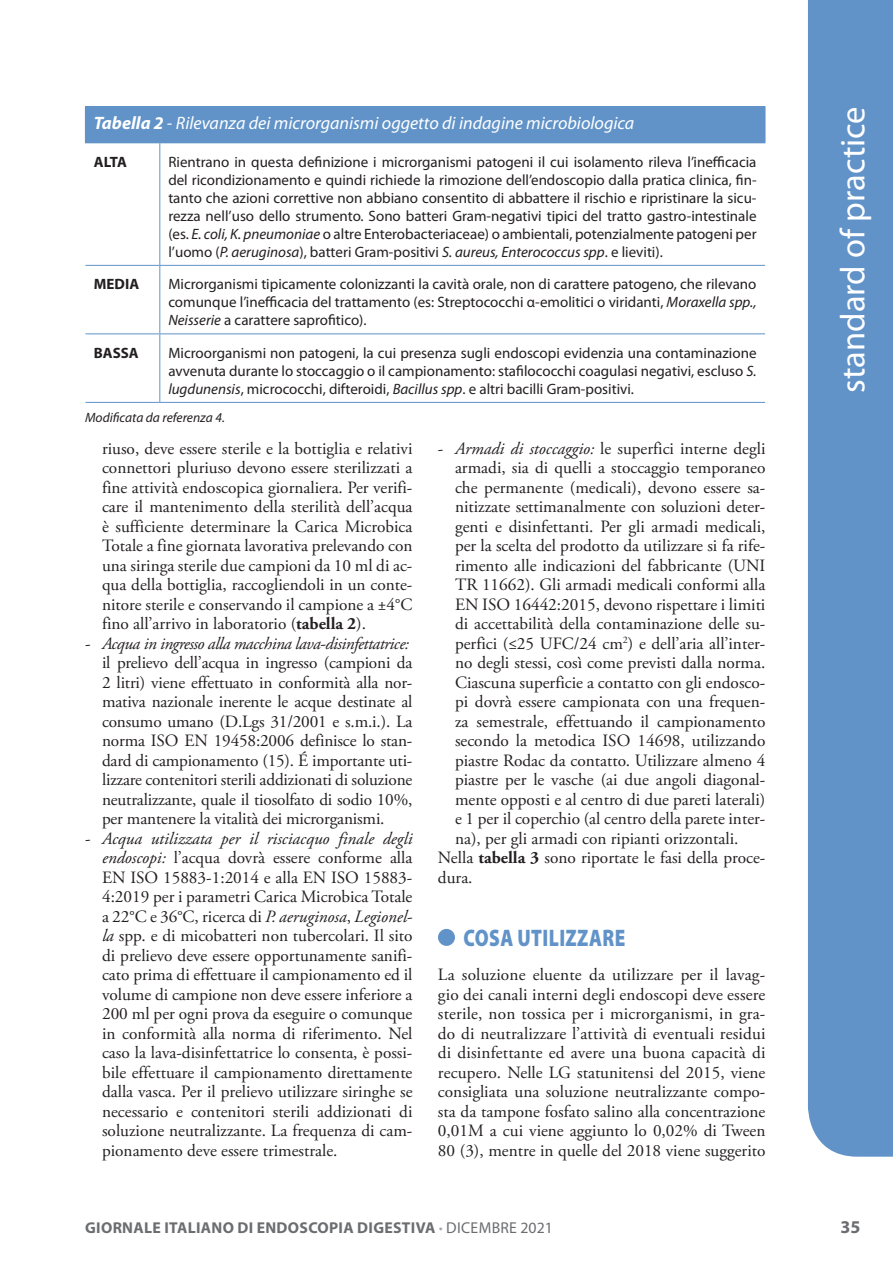
<style>
.page{position:relative;width:893px;height:1263px;background:#fff}
.page>*{position:absolute;margin:0;border:0;box-sizing:border-box;transform-origin:0 0}
.t1{font:34.5px "Myriad Pro";color:#fff}
.t2{font:900 24px "Myriad Pro";letter-spacing:.02em;color:#6193c8;scale:.8 1}
.t3{font:italic 18px "Myriad Pro";color:#fff}
.t4{font:700 18px "Myriad Pro";color:#6c6d70}
.t5{font:17.25px/19.5px "Adobe Garamond Pro";color:#231f20;text-align:justify}
.t6{font:700 15.75px "Myriad Pro";letter-spacing:.02em;color:#6c6d70}
.t7{font:15px/18px "Myriad Pro";color:#231f20;text-align:justify}
.t8{font:700 15px "Myriad Pro";color:#231f20}
.t9{font:italic 13.5px "Myriad Pro";color:#231f20}
.s1{font-weight:700}
.s2{font-style:italic}
.s3{color:#a8a9ad}
.s4{font-weight:400}
</style>
<div class="page">
<div style="left:808px;top:0;width:85px;height:1157px;background:#6193c8"></div>
<div style="left:438px;top:929px;width:17px;height:17px;background:#6193c8;border-radius:50%"></div>
<div style="left:85px;top:107px;width:680px;height:36px;background:#6193c8"></div>
<hr style="left:85px;top:106px;width:75px;height:1px;background:#6193c8">
<hr style="left:160px;top:106px;width:605px;height:1px;background:#6193c8">
<hr style="left:765px;top:107px;width:1px;height:35px;background:#6193c8">
<hr style="left:159px;top:143px;width:1px;height:122px;background:#6193c8">
<hr style="left:85px;top:265px;width:75px;height:1px;background:#6193c8">
<hr style="left:160px;top:265px;width:605px;height:1px;background:#6193c8">
<hr style="left:159px;top:266px;width:1px;height:67px;background:#6193c8">
<hr style="left:85px;top:333px;width:75px;height:1px;background:#6193c8">
<hr style="left:160px;top:333px;width:605px;height:1px;background:#6193c8">
<hr style="left:159px;top:334px;width:1px;height:68px;background:#6193c8">
<hr style="left:85px;top:402px;width:75px;height:1px;background:#6193c8">
<hr style="left:160px;top:402px;width:605px;height:1px;background:#6193c8">
<p class="t3" style="left:94px;top:112px;width:542px"><span class="s1">Tabella 2</span> - Rilevanza dei microrganismi oggetto di indagine microbiologica</p>
<p class="t8" style="left:94px;top:152px;width:34px">ALTA</p>
<p class="t7" style="left:168px;top:153px;width:590px">Rientrano in questa definizione i microrganismi patogeni il cui isolamento rileva l’inefficacia del ricondizionamento e quindi richiede la rimozione dell’endoscopio dalla pratica clinica, fin&shy;tanto che azioni correttive non abbiano consentito di abbattere il rischio e ripristinare la sicu&shy;rezza nell’uso dello strumento. Sono batteri Gram-negativi tipici del tratto gastro-intestinale (es. <span class="s2">E. coli, K. pneumoniae</span> o altre Enterobacteriaceae) o ambientali, potenzialmente patogeni per l’uomo (<span class="s2">P. aeruginosa</span>), batteri Gram-positivi <span class="s2">S. aureus, Enterococcus spp</span>. e lieviti).</p>
<p class="t8" style="left:94px;top:274px;width:47px">MEDIA</p>
<p class="t7" style="left:168px;top:275px;width:590px">Microrganismi tipicamente colonizzanti la cavità orale, non di carattere patogeno, che rilevano comunque l’inefficacia del trattamento (es: Streptococchi α-emolitici o viridanti, <span class="s2">Moraxella spp., Neisserie</span> a carattere saprofitico).</p>
<p class="t8" style="left:94px;top:343px;width:46px">BASSA</p>
<p class="t7" style="left:168px;top:344px;width:590px">Microorganismi non patogeni, la cui presenza sugli endoscopi evidenzia una contaminazione avvenuta durante lo stoccaggio o il campionamento: stafilococchi coagulasi negativi, escluso <span class="s2">S. lugdunensis</span>, micrococchi, difteroidi, <span class="s2">Bacillus spp</span>. e altri bacilli Gram-positivi.</p>
<p class="t9" style="left:85px;top:410px;width:141px">Modificata da referenza 4.</p>
<p class="t5" style="left:102px;top:439px;width:312px">riuso, deve essere sterile e la bottiglia e relativi connettori pluriuso devono essere sterilizzati a fine attività endoscopica giornaliera. Per verifi&shy;care il mantenimento della sterilità dell’acqua è sufficiente determinare la Carica Microbica Totale a fine giornata lavorativa prelevando con una siringa sterile due campioni da 10 ml di ac&shy;qua della bottiglia, raccogliendoli in un conte&shy;nitore sterile e conservando il campione a ±4°C fino all’arrivo in laboratorio (<span class="s1">tabella 2</span>).</p>
<p class="t5" style="left:102px;top:634px;width:312px;text-align:left;text-indent:-17px">- <span class="s2">Acqua in ingresso alla macchina lava-disinfettatrice: </span>il prelievo dell’acqua in ingresso (campioni da 2 litri) viene effettuato in conformità alla nor&shy;mativa nazionale inerente le acque destinate al consumo umano (D.Lgs 31/2001 e s.m.i.). La norma ISO EN 19458:2006 definisce lo stan&shy;dard di campionamento (15). É importante uti&shy;lizzare contenitori sterili addizionati di soluzione neutralizzante, quale il tiosolfato di sodio 10%, per mantenere la vitalità dei microrganismi.</p>
<p class="t5" style="left:102px;top:829px;width:312px;text-indent:-17px">- <span class="s2">Acqua utilizzata per il risciacquo finale degli endoscopi:</span> l’acqua dovrà essere conforme alla EN ISO 15883-1:2014 e alla EN ISO 15883- 4:2019 per i parametri Carica Microbica Totale a 22°C e 36°C, ricerca di <span class="s2">P. aeruginosa</span>, <span class="s2">Legionel&shy;la</span> spp. e di micobatteri non tubercolari. Il sito di prelievo deve essere opportunamente sanifi&shy;cato prima di effettuare il campionamento ed il volume di campione non deve essere inferiore a 200 ml per ogni prova da eseguire o comunque in conformità alla norma di riferimento. Nel caso la lava-disinfettatrice lo consenta, è possi&shy;bile effettuare il campionamento direttamente dalla vasca. Per il prelievo utilizzare siringhe se necessario e contenitori sterili addizionati di soluzione neutralizzante. La frequenza di cam&shy;pionamento deve essere trimestrale.</p>
<p class="t5" style="left:438px;top:439px;width:329px">- <span class="s2">Armadi di stoccaggio:</span> le superfici interne degli</p>
<p class="t5" style="left:455px;top:458px;width:312px">armadi, sia di quelli a stoccaggio temporaneo</p>
<p class="t5" style="left:455px;top:478px;width:312px">che permanente (medicali), devono essere sa-</p>
<p class="t5" style="left:455px;top:497px;width:312px">nitizzate settimanalmente con soluzioni deter-</p>
<p class="t5" style="left:455px;top:517px;width:312px">genti e disinfettanti. Per gli armadi medicali,</p>
<p class="t5" style="left:455px;top:536px;width:312px">per la scelta del prodotto da utilizzare si fa rife-</p>
<p class="t5" style="left:455px;top:556px;width:312px">rimento alle indicazioni del fabbricante (UNI</p>
<p class="t5" style="left:455px;top:575px;width:312px">TR 11662). Gli armadi medicali conformi alla</p>
<p class="t5" style="left:455px;top:595px;width:312px">EN ISO 16442:2015, devono rispettare i limiti</p>
<p class="t5" style="left:455px;top:614px;width:312px">di accettabilità della contaminazione delle su-</p>
<p class="t5" style="left:455px;top:634px;width:312px">perfici (≤25 UFC/24 cm<sup>2</sup>) e dell’aria all’inter-</p>
<p class="t5" style="left:455px;top:654px;width:312px">no degli stessi, così come previsti dalla norma.</p>
<p class="t5" style="left:455px;top:673px;width:312px">Ciascuna superficie a contatto con gli endosco-</p>
<p class="t5" style="left:455px;top:693px;width:312px">pi dovrà essere campionata con una frequen-</p>
<p class="t5" style="left:455px;top:712px;width:312px">za semestrale, effettuando il campionamento</p>
<p class="t5" style="left:455px;top:732px;width:312px">secondo la metodica ISO 14698, utilizzando</p>
<p class="t5" style="left:455px;top:751px;width:312px">piastre Rodac da contatto. Utilizzare almeno 4</p>
<p class="t5" style="left:455px;top:771px;width:312px">piastre per le vasche (ai due angoli diagonal-</p>
<p class="t5" style="left:455px;top:790px;width:312px">mente opposti e al centro di due pareti laterali)</p>
<p class="t5" style="left:455px;top:810px;width:312px">e 1 per il coperchio (al centro della parete inter-</p>
<p class="t5" style="left:455px;top:829px;width:285px">na), per gli armadi con ripianti orizzontali.</p>
<p class="t5" style="left:438px;top:849px;width:329px">Nella <span class="s1">tabella 3</span> sono riportate le fasi della proce-</p>
<p class="t5" style="left:438px;top:868px;width:36px">dura.</p>
<h2 class="t2" style="left:463px;top:922px;width:204px">COSA UTILIZZARE</h2>
<p class="t5" style="left:438px;top:966px;width:329px">La soluzione eluente da utilizzare per il lavag&shy;gio dei canali interni degli endoscopi deve essere sterile, non tossica per i microrganismi, in gra&shy;do di neutralizzare l’attività di eventuali residui di disinfettante ed avere una buona capacità di recupero. Nelle LG statunitensi del 2015, viene consigliata una soluzione neutralizzante compo&shy;sta da tampone fosfato salino alla concentrazione 0,01M a cui viene aggiunto lo 0,02% di Tween 80 (3), mentre in quelle del 2018 viene suggerito</p>
<h1 class="t1" style="left:832px;top:393px;width:288px;rotate:-90deg">standard of practice</h1>
<p class="t6" style="left:85px;top:1217px;width:469px">GIORNALE ITALIANO DI ENDOSCOPIA DIGESTIVA <span class="s3">∙</span> <span class="s4">DICEMBRE 2021</span></p>
<p class="t4" style="left:840px;top:1215px;width:21px">35</p>
</div>
